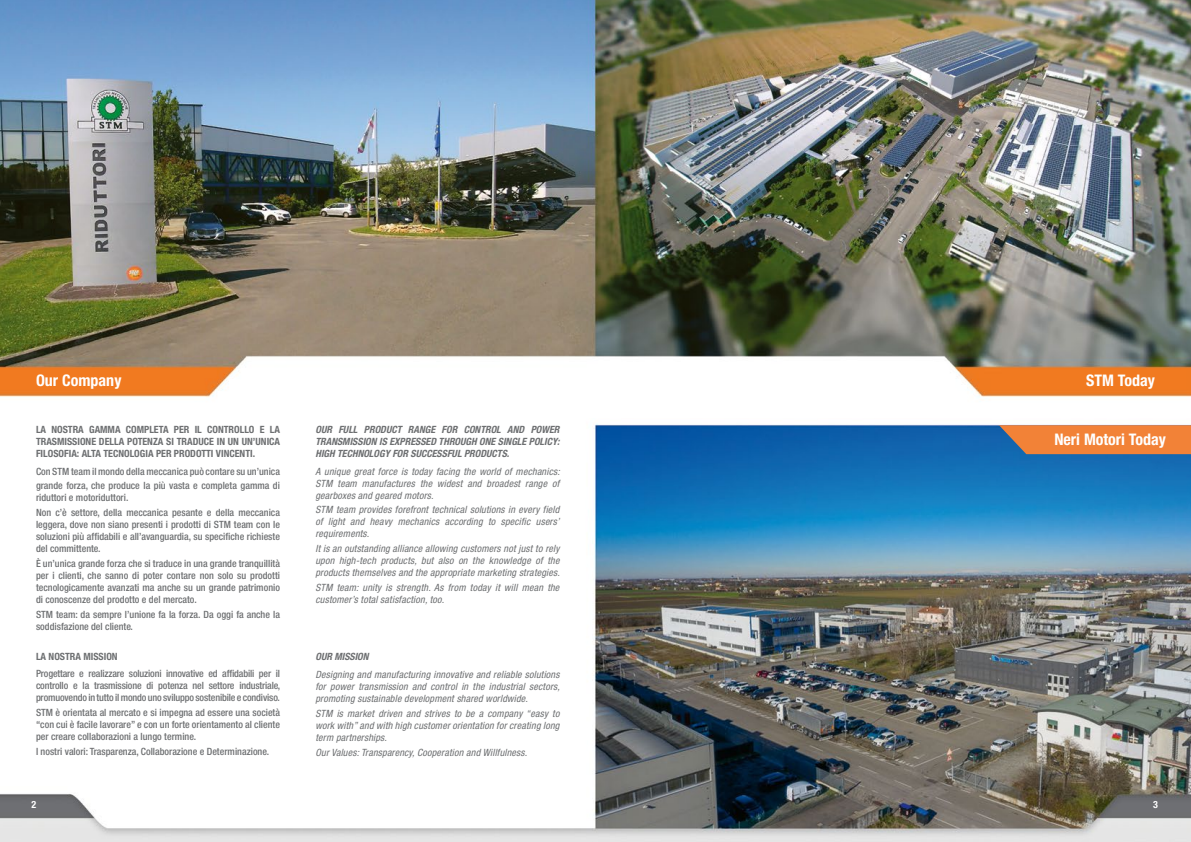
<style>
.page{position:relative;width:1191px;height:842px;background:#fff}
.page>*{position:absolute;margin:0;border:0;box-sizing:border-box;transform-origin:0 0}
.t1{font:700 condensed 16px "Helvetica Neue LT Std";color:#fff}
.t2{font:500 condensed 10px/12px "Helvetica Neue LT Std";color:#6d6f71;text-align:justify}
.t3{font:italic condensed 10px/12px "Helvetica Neue LT Std";letter-spacing:.02em;color:#6d6f71;text-align:justify}
.t4{font:700 condensed 10px/12px "Helvetica Neue LT Std";color:#6d6f71;text-align:justify}
.t5{font:italic 700 condensed 10px/12px "Helvetica Neue LT Std";color:#6d6f71;text-align:justify}
.t6{font:700 condensed 10px "Helvetica Neue LT Std";color:#fff}
</style>
<div class="page">
<img style="left:0;top:0;width:1191px;height:397px">
<img style="left:0;top:424px;width:1191px;height:418px">
<svg style="left:998px;top:425px;width:193px;height:29px;background:#df7f41"></svg>
<h1 class="t1" style="left:36px;top:371px;width:87px">Our Company</h1>
<h1 class="t1" style="left:1086px;top:371px;width:70px">STM Today</h1>
<p class="t4" style="left:36px;top:423px;width:245px">LA NOSTRA GAMMA COMPLETA PER IL CONTROLLO E LA TRASMISSIONE DELLA POTENZA SI TRADUCE IN UN UN’UNICA FILOSOFIA: ALTA TECNOLOGIA PER PRODOTTI VINCENTI.</p>
<p class="t2" style="left:36px;top:463px;width:245px;line-height:14.8px">Con STM team il mondo della meccanica può contare su un’unica grande forza, che produce la più vasta e completa gamma di</p>
<p class="t2" style="left:36px;top:490px;width:245px;line-height:14.8px">riduttori e motoriduttori.<br>Non c’è settore, della meccanica pesante e della meccanica</p>
<p class="t2" style="left:36px;top:518px;width:245px">leggera, dove non siano presenti i prodotti di STM team con le soluzioni più affidabili e all’avanguardia, su specifiche richieste del committente.</p>
<p class="t2" style="left:36px;top:557px;width:245px">È un’unica grande forza che si traduce in una grande tranquillità per i clienti, che sanno di poter contare non solo su prodotti tecnologicamente avanzati ma anche su un grande patrimonio di conoscenze del prodotto e del mercato.</p>
<p class="t2" style="left:36px;top:608px;width:245px">STM team: da sempre l’unione fa la forza. Da oggi fa anche la soddisfazione del cliente.</p>
<p class="t4" style="left:36px;top:650px;width:83px">LA NOSTRA MISSION</p>
<p class="t2" style="left:36px;top:667px;width:246px">Progettare e realizzare soluzioni innovative ed affidabili per il controllo e la trasmissione di potenza nel settore industriale, promuovendo in tutto il mondo uno sviluppo sostenibile e condiviso.</p>
<p class="t2" style="left:36px;top:706px;width:245px">STM è orientata al mercato e si impegna ad essere una società “con cui è facile lavorare” e con un forte orientamento al cliente per creare collaborazioni a lungo termine.</p>
<p class="t2" style="left:36px;top:745px;width:235px">I nostri valori: Trasparenza, Collaborazione e Determinazione.</p>
<p class="t5" style="left:315px;top:423px;width:245px">OUR FULL PRODUCT RANGE FOR CONTROL AND POWER TRANSMISSION IS EXPRESSED THROUGH ONE SINGLE POLICY:<br>HIGH TECHNOLOGY FOR SUCCESSFUL PRODUCTS.</p>
<p class="t3" style="left:315px;top:465px;width:246px">A unique great force is today facing the world of mechanics:<br>STM team manufactures the widest and broadest range of gearboxes and geared motors.</p>
<p class="t3" style="left:315px;top:504px;width:245px">STM team provides forefront technical solutions in every field of light and heavy mechanics according to specific users’ requirements.</p>
<p class="t3" style="left:315px;top:543px;width:246px">It is an outstanding alliance allowing customers not just to rely upon high-tech products, but also on the knowledge of the products themselves and the appropriate marketing strategies.</p>
<p class="t3" style="left:315px;top:582px;width:245px">STM team: unity is strength. As from today it will mean the customer’s total satisfaction, too.</p>
<p class="t5" style="left:315px;top:651px;width:55px">OUR MISSION</p>
<p class="t3" style="left:315px;top:669px;width:246px">Designing and manufacturing innovative and reliable solutions for power transmission and control in the industrial sectors, promoting sustainable development shared worldwide.</p>
<p class="t3" style="left:315px;top:707px;width:245px">STM is market driven and strives to be a company “easy to work with” and with high customer orientation for creating long term partnerships.</p>
<p class="t3" style="left:315px;top:746px;width:213px">Our Values: Transparency, Cooperation and Willfulness.</p>
<h1 class="t1" style="left:1054px;top:430px;width:113px">Neri Motori Today</h1>
<p class="t6" style="left:32px;top:798px;width:6px">2</p>
<p class="t6" style="left:1153px;top:798px;width:6px">3</p>
</div>
